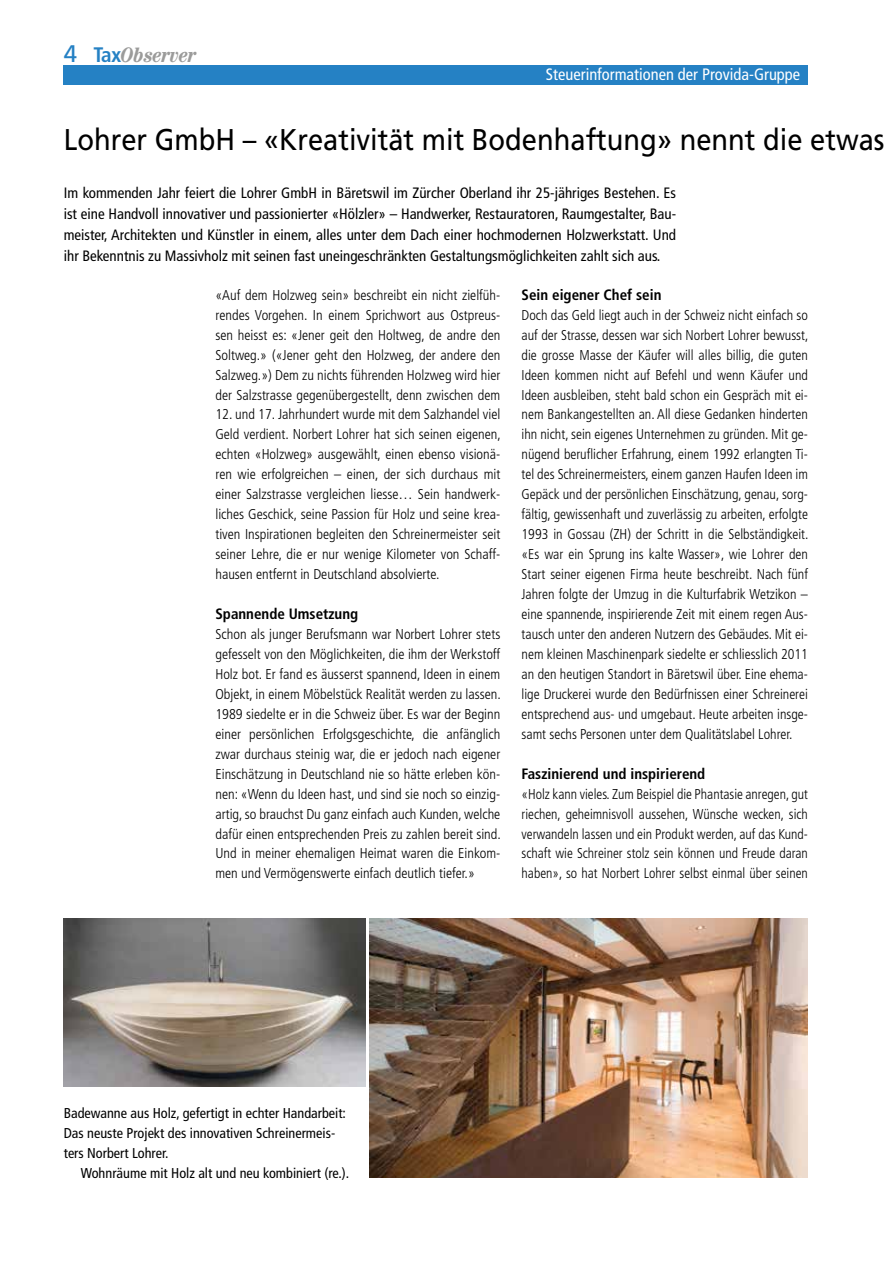
<style>
.page{position:relative;width:893px;height:1263px;background:#fff}
.page>*{position:absolute;margin:0;border:0;box-sizing:border-box;transform-origin:0 0}
.t1{font:30px "Frutiger LT";color:#000;scale:.91 1}
.t2{font:24px "Frutiger LT";color:#2581c4}
.t3{font:italic 700 condensed 21px "Century LT";color:#9b9b9a}
.t4{font:condensed 16.5px "Frutiger LT";color:#fff}
.t5{font:condensed 15px/21px "Frutiger LT";color:#000;text-align:justify}
.t6{font:700 condensed 15px "Frutiger LT";color:#000}
.t7{font:300 condensed 14.25px/20px "Frutiger LT";color:#000;text-align:justify}
.t8{font:300 condensed 14.25px/20px "Frutiger LT";color:#000;text-align:justify;scale:.96 1}
.t9{font:condensed 14.25px/20px "Frutiger LT";color:#000}
.s1{font-family:"Frutiger LT";font-style:normal;color:#2581c4}
</style>
<div class="page">
<div style="left:64px;top:66px;width:744px;height:19px;background:#2581c4"></div>
<img style="left:64px;top:918px;width:301px;height:168px">
<img style="left:369px;top:918px;width:439px;height:260px">
<h2 class="t2" style="left:64px;top:40px;width:15px">4</h2>
<h3 class="t3" style="left:94px;top:42px;width:104px"><span class="s1">Tax</span>Observer</h3>
<p class="t4" style="left:546px;top:65px;width:256px">Steuerinformationen der Provida-Gruppe</p>
<h1 class="t1" style="left:64px;top:122px;width:903px">Lohrer GmbH – «Kreativität mit Bodenhaftung» nennt die etwas</h1>
<p class="t5" style="left:64px;top:182px;width:614px">Im kommenden Jahr feiert die Lohrer GmbH in Bäretswil im Zürcher Oberland ihr 25-jähriges Bestehen. Es ist eine Handvoll innovativer und passionierter «Hölzler» – Handwerker, Restauratoren, Raumgestalter, Bau&shy;meister, Architekten und Künstler in einem, alles unter dem Dach einer hochmodernen Holzwerkstatt. Und ihr Bekenntnis zu Massivholz mit seinen fast uneingeschränkten Gestaltungsmöglichkeiten zahlt sich aus.</p>
<p class="t7" style="left:215px;top:285px;width:286px">«Auf dem Holzweg sein» beschreibt ein nicht zielfüh&shy;rendes Vorgehen. In einem Sprichwort aus Ostpreus&shy;sen heisst es: «Jener geit den Holtweg, de andre den Soltweg.» («Jener geht den Holzweg, der andere den Salzweg.») Dem zu nichts führenden Holzweg wird hier der Salzstrasse gegenübergestellt, denn zwischen dem</p>
<p class="t7" style="left:215px;top:405px;width:287px">12. und 17. Jahrhundert wurde mit dem Salzhandel viel Geld verdient. Norbert Lohrer hat sich seinen eigenen, echten «Holzweg» ausgewählt, einen ebenso visionä&shy;ren wie erfolgreichen – einen, der sich durchaus mit einer Salzstrasse vergleichen liesse… Sein handwerk&shy;liches Geschick, seine Passion für Holz und seine krea&shy;tiven Inspirationen begleiten den Schreinermeister seit seiner Lehre, die er nur wenige Kilometer von Schaff&shy;hausen entfernt in Deutschland absolvierte.</p>
<p class="t6" style="left:215px;top:605px;width:144px">Spannende Umsetzung</p>
<p class="t7" style="left:215px;top:624px;width:287px">Schon als junger Berufsmann war Norbert Lohrer stets gefesselt von den Möglichkeiten, die ihm der Werkstoff Holz bot. Er fand es äusserst spannend, Ideen in einem Objekt, in einem Möbelstück Realität werden zu lassen.<br>1989 siedelte er in die Schweiz über. Es war der Beginn einer persönlichen Erfolgsgeschichte, die anfänglich zwar durchaus steinig war, die er jedoch nach eigener Einschätzung in Deutschland nie so hätte erleben kön&shy;nen: «Wenn du Ideen hast, und sind sie noch so einzig&shy;artig, so brauchst Du ganz einfach auch Kunden, welche dafür einen entsprechenden Preis zu zahlen bereit sind.<br>Und in meiner ehemaligen Heimat waren die Einkom&shy;men und Vermögenswerte einfach deutlich tiefer.»</p>
<p class="t6" style="left:522px;top:286px;width:141px">Sein eigener Chef sein</p>
<p class="t7" style="left:522px;top:305px;width:288px">Doch das Geld liegt auch in der Schweiz nicht einfach so auf der Strasse, dessen war sich Norbert Lohrer bewusst, die grosse Masse der Käufer will alles billig, die guten Ideen kommen nicht auf Befehl und wenn Käufer und Ideen ausbleiben, steht bald schon ein Gespräch mit ei&shy;nem Bankangestellten an. All diese Gedanken hinderten ihn nicht, sein eigenes Unternehmen zu gründen. Mit ge&shy;nügend beruflicher Erfahrung, einem 1992 erlangten Ti&shy;tel des Schreinermeisters, einem ganzen Haufen Ideen im Gepäck und der persönlichen Einschätzung, genau, sorg&shy;fältig, gewissenhaft und zuverlässig zu arbeiten, erfolgte 1993 in Gossau (ZH) der Schritt in die Selbständigkeit. «Es war ein Sprung ins kalte Wasser», wie Lohrer den Start seiner eigenen Firma heute beschreibt. Nach fünf Jahren folgte der Umzug in die Kulturfabrik Wetzikon – eine spannende, inspirierende Zeit mit einem regen Aus&shy;tausch unter den anderen Nutzern des Gebäudes. Mit ei&shy;nem kleinen Maschinenpark siedelte er schliesslich 2011 an den heutigen Standort in Bäretswil über. Eine ehema&shy;lige Druckerei wurde den Bedürfnissen einer Schreinerei entsprechend aus- und umgebaut. Heute arbeiten insge&shy;samt sechs Personen unter dem Qualitätslabel Lohrer.</p>
<p class="t6" style="left:522px;top:764px;width:185px">Faszinierend und inspirierend</p>
<p class="t8" style="left:522px;top:784px;width:300px">«Holz kann vieles. Zum Beispiel die Phantasie anregen, gut riechen, geheimnisvoll aussehen, Wünsche wecken, sich verwandeln lassen und ein Produkt werden, auf das Kund&shy;schaft wie Schreiner stolz sein können und Freude daran haben», so hat Norbert Lohrer selbst einmal über seinen</p>
<p class="t9" style="left:64px;top:1103px;width:284px">Badewanne aus Holz, gefertigt in echter Handarbeit:<br>Das neuste Projekt des innovativen Schreinermeis&shy;ters Norbert Lohrer.</p>
<p class="t9" style="left:81px;top:1163px;width:270px">Wohnräume mit Holz alt und neu kombiniert (re.).</p>
</div>
